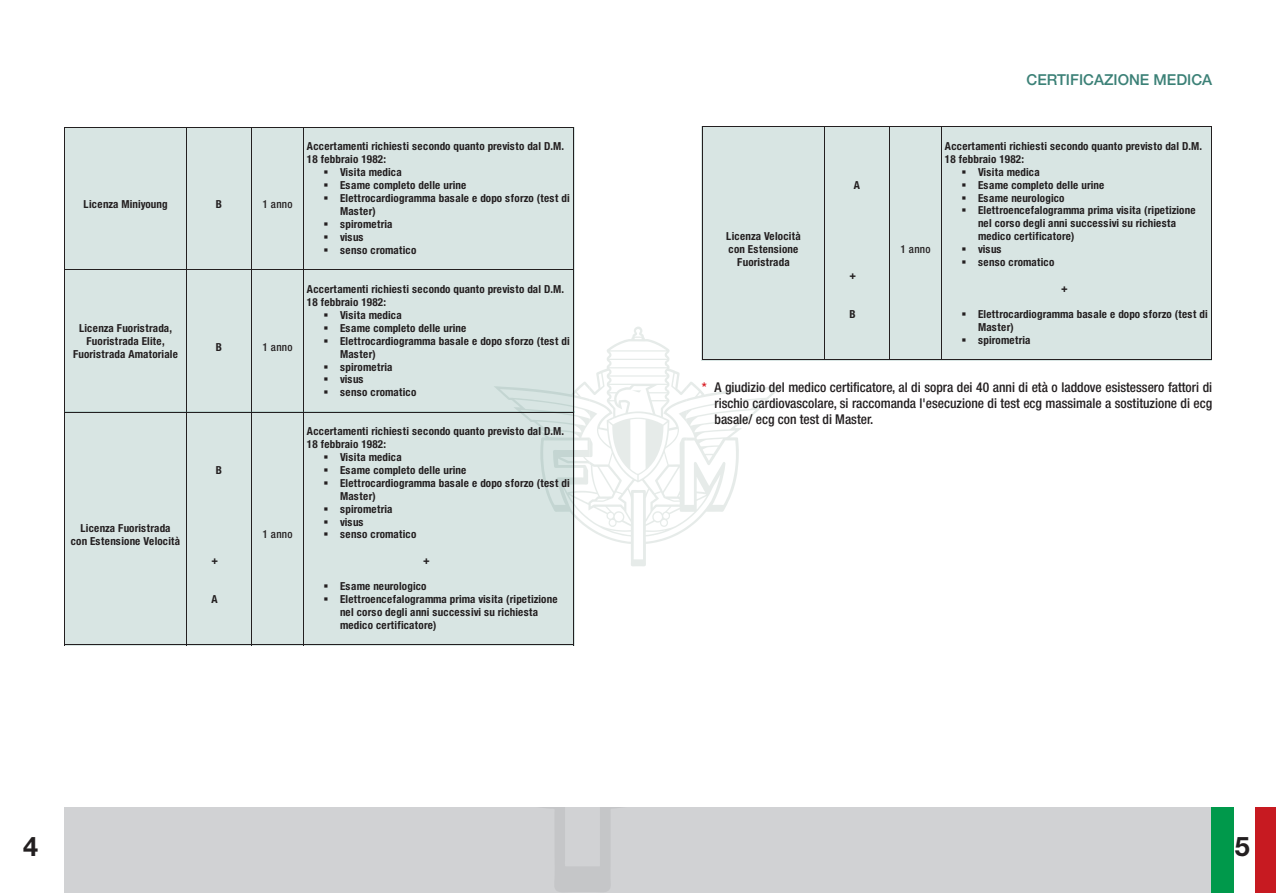
<style>
.page{position:relative;width:1276px;height:893px;background:#fff}
.page>*{position:absolute;margin:0;border:0;box-sizing:border-box;transform-origin:0 0}
.t1{font:700 27px "Helvetica Neue";color:#231f20}
.t2{font:500 15px "Helvetica Neue";color:#3c8177}
.t3{font:500 condensed 13.5px/16.2px "Helvetica Neue";color:#231f20;text-align:justify}
.t4{font:700 condensed 11.1px/12.9px "Helvetica Neue";letter-spacing:.02em;color:#231f20;text-align:center}
.t5{font:500 condensed 11.1px "Helvetica Neue";letter-spacing:.02em;color:#231f20}
.s1{color:#d8171f}
</style>
<div class="page">
<div style="left:0;top:808px;width:1276px;height:85px;background:#d1d2d4"></div>
<svg style="left:553px;top:808px;width:58px;height:84px;fill:#c5c6c8"></svg>
<div style="left:0;top:808px;width:64px;height:85px;background:#fff"></div>
<div style="left:1254px;top:808px;width:22px;height:85px;background:#c71a21"></div>
<svg style="left:1211px;top:808px;width:44px;height:85px;background:#79c9a0"></svg>
<svg style="left:574px;top:386px;width:208px;height:180px"></svg>
<div style="left:64px;top:128px;width:510px;height:285px;background:#d8e5e3"></div>
<hr style="left:65px;top:128px;width:121px;height:1px;background:#231f20">
<hr style="left:187px;top:128px;width:65px;height:1px;background:#231f20">
<hr style="left:252px;top:128px;width:51px;height:1px;background:#231f20">
<hr style="left:304px;top:128px;width:269px;height:1px;background:#231f20">
<hr style="left:65px;top:128px;width:1px;height:142px;background:#231f20">
<hr style="left:186px;top:128px;width:1px;height:142px;background:#231f20">
<hr style="left:252px;top:128px;width:1px;height:142px;background:#231f20">
<hr style="left:303px;top:128px;width:1px;height:142px;background:#231f20">
<hr style="left:573px;top:128px;width:1px;height:142px;background:#231f20">
<hr style="left:65px;top:270px;width:121px;height:1px;background:#231f20">
<hr style="left:187px;top:270px;width:65px;height:1px;background:#231f20">
<hr style="left:252px;top:270px;width:51px;height:1px;background:#231f20">
<hr style="left:304px;top:270px;width:269px;height:1px;background:#231f20">
<hr style="left:65px;top:270px;width:1px;height:142px;background:#231f20">
<hr style="left:186px;top:270px;width:1px;height:142px;background:#231f20">
<hr style="left:252px;top:270px;width:1px;height:142px;background:#231f20">
<hr style="left:303px;top:270px;width:1px;height:142px;background:#231f20">
<hr style="left:573px;top:270px;width:1px;height:142px;background:#231f20">
<div style="left:64px;top:411px;width:510px;height:234px;background:#d8e5e3"></div>
<hr style="left:65px;top:412px;width:121px;height:1px;background:#231f20">
<hr style="left:187px;top:412px;width:65px;height:1px;background:#231f20">
<hr style="left:252px;top:412px;width:51px;height:1px;background:#231f20">
<hr style="left:304px;top:412px;width:269px;height:1px;background:#231f20">
<hr style="left:65px;top:412px;width:1px;height:233px;background:#231f20">
<hr style="left:186px;top:412px;width:1px;height:233px;background:#231f20">
<hr style="left:252px;top:412px;width:1px;height:233px;background:#231f20">
<hr style="left:303px;top:412px;width:1px;height:233px;background:#231f20">
<hr style="left:573px;top:412px;width:1px;height:233px;background:#231f20">
<hr style="left:65px;top:645px;width:121px;height:1px;background:#231f20">
<hr style="left:187px;top:645px;width:65px;height:1px;background:#231f20">
<hr style="left:252px;top:645px;width:51px;height:1px;background:#231f20">
<hr style="left:304px;top:645px;width:269px;height:1px;background:#231f20">
<div style="left:702px;top:126px;width:510px;height:235px;background:#d8e5e3"></div>
<hr style="left:703px;top:127px;width:121px;height:1px;background:#231f20">
<hr style="left:824px;top:127px;width:65px;height:1px;background:#231f20">
<hr style="left:890px;top:127px;width:51px;height:1px;background:#231f20">
<hr style="left:941px;top:127px;width:270px;height:1px;background:#231f20">
<hr style="left:702px;top:127px;width:1px;height:232px;background:#231f20">
<svg style="left:513px;top:327px;width:250px;height:160px"></svg>
<hr style="left:703px;top:359px;width:121px;height:1px;background:#231f20">
<hr style="left:824px;top:127px;width:1px;height:232px;background:#231f20">
<hr style="left:824px;top:359px;width:65px;height:1px;background:#231f20">
<hr style="left:889px;top:127px;width:1px;height:232px;background:#231f20">
<hr style="left:890px;top:359px;width:51px;height:1px;background:#231f20">
<hr style="left:941px;top:127px;width:1px;height:232px;background:#231f20">
<hr style="left:941px;top:359px;width:270px;height:1px;background:#231f20">
<hr style="left:1211px;top:127px;width:1px;height:232px;background:#231f20">
<p class="t4" style="left:84px;top:198px;width:85px">Licenza Miniyoung</p>
<p class="t4" style="left:216px;top:198px;width:8px">B</p>
<p class="t5" style="left:262px;top:200px;width:32px">1 anno</p>
<p class="t4" style="left:73px;top:321px;width:106px">Licenza Fuoristrada,<br>Fuoristrada Elite,<br>Fuoristrada Amatoriale</p>
<p class="t4" style="left:216px;top:341px;width:8px">B</p>
<p class="t5" style="left:262px;top:343px;width:32px">1 anno</p>
<p class="t4" style="left:71px;top:521px;width:111px">Licenza Fuoristrada con Estensione Velocità</p>
<p class="t4" style="left:216px;top:463px;width:8px">B</p>
<p class="t4" style="left:212px;top:554px;width:8px">+</p>
<p class="t4" style="left:212px;top:593px;width:8px">A</p>
<p class="t5" style="left:262px;top:530px;width:32px">1 anno</p>
<p class="t4" style="left:307px;top:140px;width:259px">Accertamenti richiesti secondo quanto previsto dal D.M.</p>
<p class="t4" style="left:307px;top:153px;width:81px">18 febbraio 1982:</p>
<p class="t4" style="left:340px;top:166px;width:63px">Visita medica</p>
<p class="t4" style="left:340px;top:179px;width:127px">Esame completo delle urine</p>
<p class="t4" style="left:340px;top:192px;width:231px">Elettrocardiogramma basale e dopo sforzo (test di</p>
<p class="t4" style="left:340px;top:205px;width:37px">Master)</p>
<p class="t4" style="left:340px;top:218px;width:54px">spirometria</p>
<p class="t4" style="left:340px;top:230px;width:25px">visus</p>
<p class="t4" style="left:340px;top:244px;width:78px">senso cromatico</p>
<p class="t4" style="left:307px;top:283px;width:259px">Accertamenti richiesti secondo quanto previsto dal D.M.</p>
<p class="t4" style="left:307px;top:296px;width:81px">18 febbraio 1982:</p>
<p class="t4" style="left:340px;top:309px;width:63px">Visita medica</p>
<p class="t4" style="left:340px;top:321px;width:127px">Esame completo delle urine</p>
<p class="t4" style="left:340px;top:334px;width:231px">Elettrocardiogramma basale e dopo sforzo (test di</p>
<p class="t4" style="left:340px;top:347px;width:37px">Master)</p>
<p class="t4" style="left:340px;top:360px;width:54px">spirometria</p>
<p class="t4" style="left:340px;top:373px;width:25px">visus</p>
<p class="t4" style="left:340px;top:386px;width:78px">senso cromatico</p>
<p class="t4" style="left:307px;top:425px;width:259px">Accertamenti richiesti secondo quanto previsto dal D.M.</p>
<p class="t4" style="left:307px;top:438px;width:81px">18 febbraio 1982:</p>
<p class="t4" style="left:340px;top:451px;width:63px">Visita medica</p>
<p class="t4" style="left:340px;top:463px;width:127px">Esame completo delle urine</p>
<p class="t4" style="left:340px;top:477px;width:231px">Elettrocardiogramma basale e dopo sforzo (test di</p>
<p class="t4" style="left:340px;top:489px;width:37px">Master)</p>
<p class="t4" style="left:340px;top:502px;width:54px">spirometria</p>
<p class="t4" style="left:340px;top:515px;width:25px">visus</p>
<p class="t4" style="left:340px;top:528px;width:78px">senso cromatico</p>
<p class="t4" style="left:423px;top:554px;width:8px">+</p>
<p class="t4" style="left:340px;top:580px;width:219px;text-align:left">Esame neurologico<br>Elettroencefalogramma prima visita (ripetizione nel corso degli anni successivi su richiesta medico certificatore)</p>
<p class="t4" style="left:726px;top:230px;width:76px">Licenza Velocità con Estensione<br>Fuoristrada</p>
<p class="t4" style="left:854px;top:178px;width:8px">A</p>
<p class="t4" style="left:849px;top:269px;width:8px">+</p>
<p class="t4" style="left:849px;top:308px;width:8px">B</p>
<h2 class="t2" style="left:1026px;top:70px;width:187px">CERTIFICAZIONE MEDICA</h2>
<p class="t5" style="left:900px;top:245px;width:32px">1 anno</p>
<p class="t4" style="left:945px;top:139px;width:259px">Accertamenti richiesti secondo quanto previsto dal D.M.</p>
<p class="t4" style="left:945px;top:153px;width:81px">18 febbraio 1982:</p>
<p class="t4" style="left:978px;top:165px;width:63px">Visita medica</p>
<p class="t4" style="left:978px;top:178px;width:127px">Esame completo delle urine</p>
<p class="t4" style="left:978px;top:191px;width:88px">Esame neurologico</p>
<p class="t4" style="left:978px;top:204px;width:219px">Elettroencefalogramma prima visita (ripetizione</p>
<p class="t4" style="left:978px;top:217px;width:200px">nel corso degli anni successivi su richiesta</p>
<p class="t4" style="left:978px;top:230px;width:98px">medico certificatore)</p>
<p class="t4" style="left:978px;top:243px;width:25px">visus</p>
<p class="t4" style="left:978px;top:256px;width:78px">senso cromatico</p>
<p class="t4" style="left:1061px;top:282px;width:8px">+</p>
<p class="t4" style="left:978px;top:308px;width:231px;text-align:left">Elettrocardiogramma basale e dopo sforzo (test di<br>Master)<br>spirometria</p>
<p class="t3" style="left:714px;top:380px;width:499px;text-indent:-13px"><span class="s1">*</span> A giudizio del medico certificatore, al di sopra dei 40 anni di età o laddove esistessero fattori di rischio cardiovascolare, si raccomanda l'esecuzione di test ecg massimale a sostituzione di ecg basale/ ecg con test di Master.</p>
<h1 class="t1" style="left:23px;top:829px;width:17px">4</h1>
<h1 class="t1" style="left:1234px;top:829px;width:17px">5</h1>
</div>
